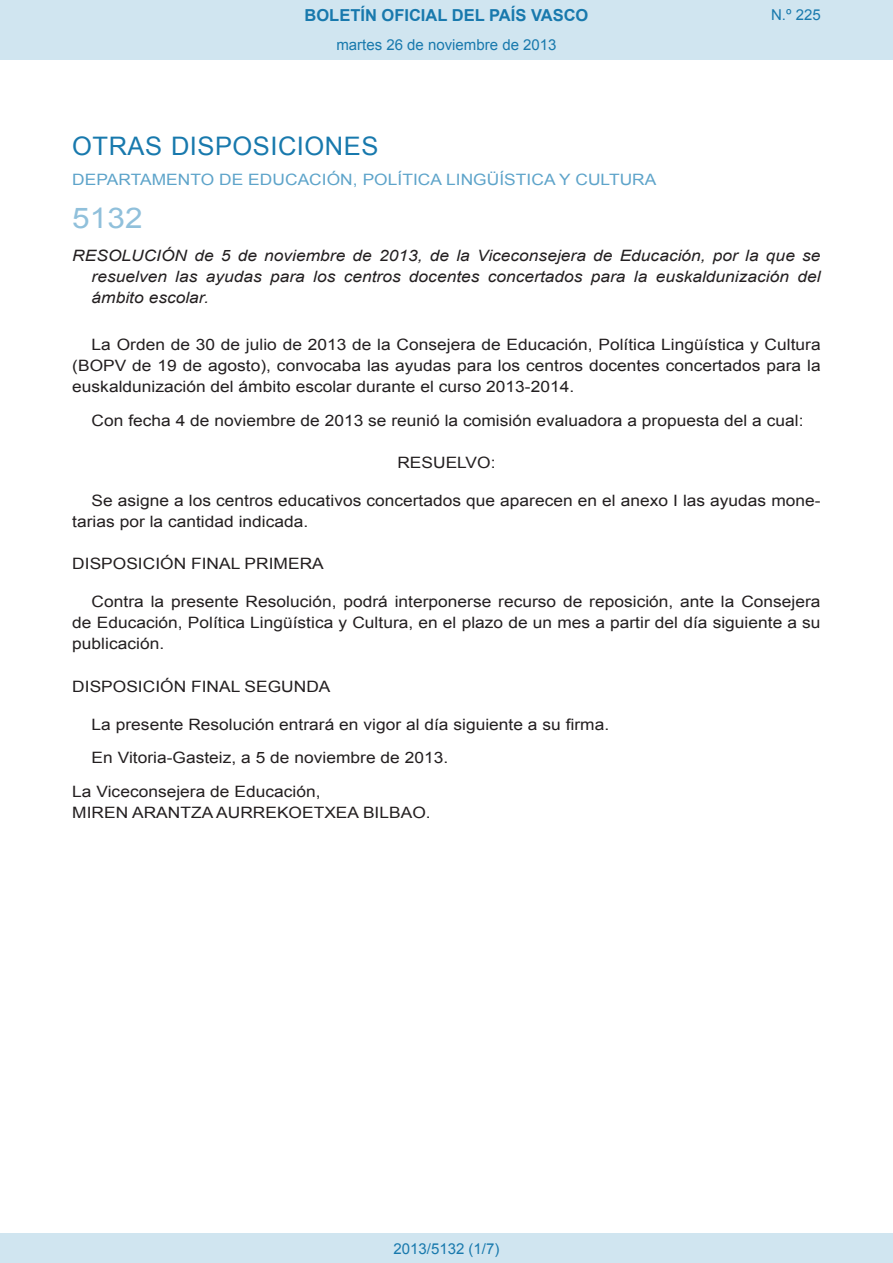
<style>
.page{position:relative;width:893px;height:1263px;background:#fff}
.page>*{position:absolute;margin:0;border:0;box-sizing:border-box;transform-origin:0 0}
.BOPVOrden{font:28.5px "Arial";color:#90c0db;scale:1.11 1}
.BOPVSeccion{font:25.5px "Arial";letter-spacing:.02em;color:#1879ad}
.t1{font:700 16.5px "Arial";color:#1879ad}
.BOPVDetalle{font:15.6px/21px "Arial";color:#231f20;text-align:justify;scale:1.11 1}
.BOPVTitulo{font:italic 15.6px/21px "Arial";color:#231f20;text-align:justify;scale:1.11 1}
.BOPVOrganismo{font:15.6px "Arial";letter-spacing:.005em;color:#5ea4ca;scale:1.11 1}
.BOPVDisposicion{font:15.6px "Arial";color:#231f20;scale:1.11 1}
.BOPVFirmaLugFec{font:15.6px "Arial";color:#231f20;scale:1.11 1}
.BOPVFirmaNombre{font:15.6px "Arial";color:#231f20;scale:1.11 1}
.BOPVFirmaPuesto{font:15.6px "Arial";color:#231f20;scale:1.11 1}
.BOPVClave{font:15.6px "Arial";color:#231f20;scale:1.11 1}
.Paginacion_Centro{font:15px "Arial";color:#1879ad}
</style>
<div class="page">
<div style="left:0;top:0;width:893px;height:60px;background:#d0e5f0"></div>
<div style="left:0;top:1233px;width:893px;height:30px;background:#d0e5f0"></div>
<p class="t1" style="left:305px;top:4px;width:285px">BOLETÍN OFICIAL DEL PAÍS VASCO</p>
<p class="Paginacion_Centro" style="left:336px;top:35px;width:222px">martes 26 de noviembre de 2013</p>
<p class="Paginacion_Centro" style="left:771px;top:5px;width:51px">N.º 225</p>
<p class="BOPVSeccion" style="left:72px;top:129px;width:308px">OTRAS DISPOSICIONES</p>
<p class="BOPVOrganismo" style="left:72px;top:169px;width:528px">DEPARTAMENTO DE EDUCACIÓN, POLÍTICA LINGÜÍSTICA Y CULTURA</p>
<p class="BOPVOrden" style="left:72px;top:199px;width:65px">5132</p>
<p class="BOPVTitulo" style="left:92px;top:246px;width:658px;text-indent:-19px">RESOLUCIÓN de 5 de noviembre de 2013, de la Viceconsejera de Educación, por la que se resuelven las ayudas para los centros docentes concertados para la euskaldunización del ámbito escolar.</p>
<p class="BOPVDetalle" style="left:72px;top:334px;width:676px;text-indent:19px">La Orden de 30 de julio de 2013 de la Consejera de Educación, Política Lingüística y Cultura (BOPV de 19 de agosto), convocaba las ayudas para los centros docentes concertados para la euskaldunización del ámbito escolar durante el curso 2013-2014.</p>
<p class="BOPVDetalle" style="left:92px;top:410px;width:643px">Con fecha 4 de noviembre de 2013 se reunió la comisión evaluadora a propuesta del a cual:</p>
<p class="BOPVClave" style="left:397px;top:452px;width:90px">RESUELVO:</p>
<p class="BOPVDetalle" style="left:72px;top:490px;width:676px;text-indent:19px">Se asigne a los centros educativos concertados que aparecen en el anexo I las ayudas mone&shy;tarias por la cantidad indicada.</p>
<p class="BOPVDisposicion" style="left:72px;top:554px;width:228px">DISPOSICIÓN FINAL PRIMERA</p>
<p class="BOPVDetalle" style="left:72px;top:591px;width:676px;text-indent:19px">Contra la presente Resolución, podrá interponerse recurso de reposición, ante la Consejera de Educación, Política Lingüística y Cultura, en el plazo de un mes a partir del día siguiente a su publicación.</p>
<p class="BOPVDisposicion" style="left:72px;top:676px;width:234px">DISPOSICIÓN FINAL SEGUNDA</p>
<p class="BOPVDetalle" style="left:92px;top:714px;width:468px">La presente Resolución entrará en vigor al día siguiente a su firma.</p>
<p class="BOPVFirmaLugFec" style="left:92px;top:748px;width:323px">En Vitoria-Gasteiz, a 5 de noviembre de 2013.</p>
<p class="BOPVFirmaPuesto" style="left:72px;top:781px;width:225px">La Viceconsejera de Educación,</p>
<p class="BOPVFirmaNombre" style="left:72px;top:802px;width:324px">MIREN ARANTZA AURREKOETXEA BILBAO.</p>
<p class="Paginacion_Centro" style="left:393px;top:1238px;width:107px">2013/5132 (1/7)</p>
</div>
